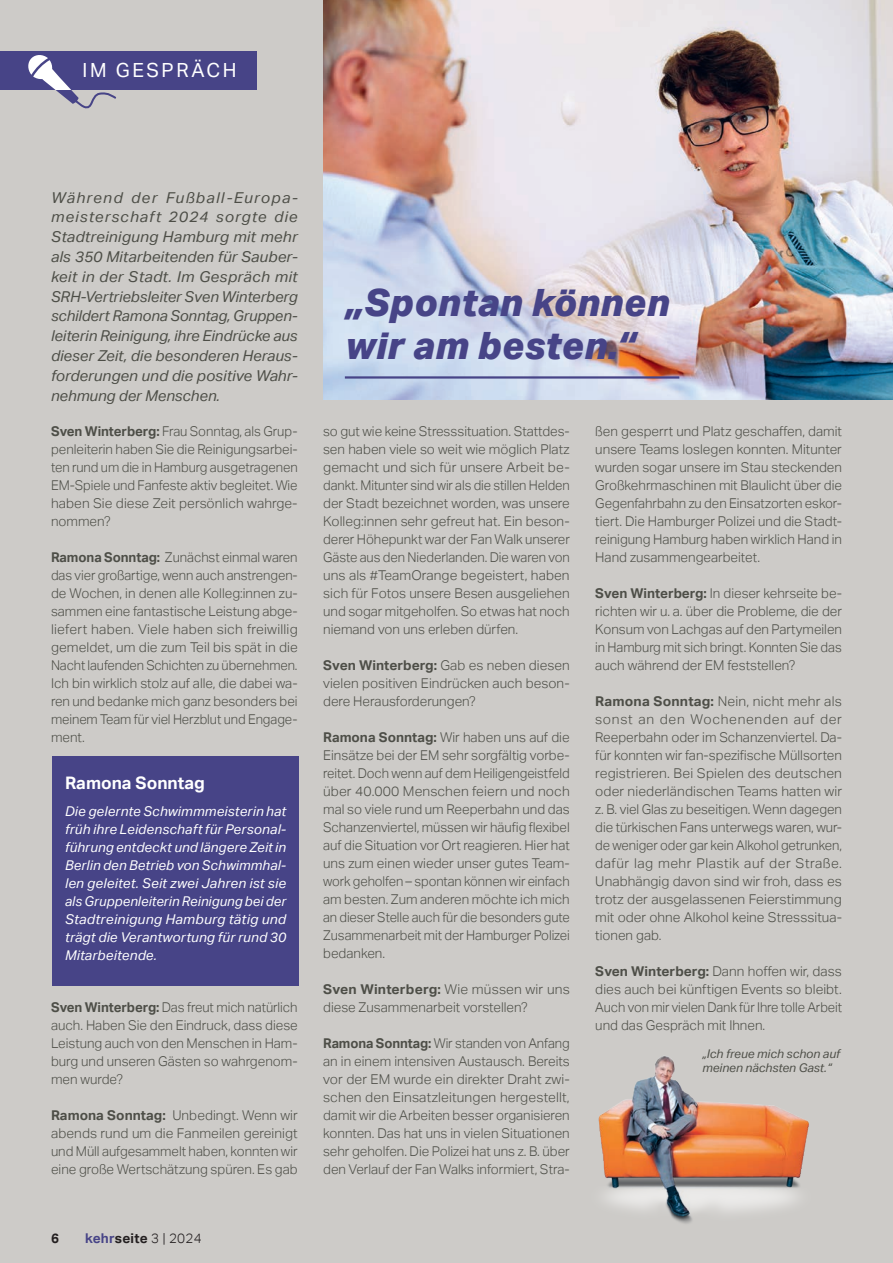
<style>
.page{position:relative;width:893px;height:1263px;background:#cdcbc8}
.page>*{position:absolute;margin:0;border:0;box-sizing:border-box;transform-origin:0 0}
.t1{font:italic 800 37.65px/43.2px "Aktiv Grotesk";letter-spacing:.01em;color:#474487}
.t2{font:19.5px "Aktiv Grotesk";letter-spacing:.13em;color:#fff}
.t3{font:700 17.25px "Aktiv Grotesk";color:#fff}
.t4{font:italic 15px/19.8px "Aktiv Grotesk";letter-spacing:.005em;color:#4d4e47;text-align:justify}
.t5{font:300 13.5px/18px "Aktiv Grotesk";color:#4d4e47;text-align:justify}
.t6{font:italic 13.5px/18px "Aktiv Grotesk";letter-spacing:.015em;color:#fff;text-align:justify}
.t7{font:300 13.5px "Aktiv Grotesk";color:#231f20}
.t8{font:700 13.5px "Aktiv Grotesk";color:#231f20}
.t9{font:italic 12px/14.4px "Aktiv Grotesk";color:#4d4e47}
.s1{font-weight:700}
.s2{font-weight:700;color:#474487}
</style>
<div class="page">
<img style="left:323px;top:0;width:570px;height:400px">
<img style="left:598px;top:1056px;width:211px;height:168px">
<hr style="left:345px;top:376px;width:334px;height:3px;background:#474487">
<div style="left:0;top:51px;width:256px;height:38px;background:#474487"></div>
<svg style="left:27px;top:55px;width:91px;height:54px"></svg>
<div style="left:52px;top:756px;width:247px;height:229px;background:#474487"></div>
<h2 class="t2" style="left:83px;top:59px;width:155px">IM GESPRÄCH</h2>
<p class="t4" style="left:51px;top:187px;width:248px">Während der Fußball-Europa&shy;meisterschaft 2024 sorgte die Stadtreinigung Hamburg mit mehr als 350 Mitarbeitenden für Sauber&shy;keit in der Stadt. Im Gespräch mit SRH-Vertriebsleiter Sven Winterberg schildert Ramona Sonntag, Gruppen&shy;leiterin Reinigung, ihre Eindrücke aus dieser Zeit, die besonderen Heraus&shy;forderungen und die positive Wahr&shy;nehmung der Menschen.</p>
<p class="t5" style="left:51px;top:422px;width:248px"><span class="s1">Sven Winterberg:</span> Frau Sonntag, als Grup&shy;penleiterin haben Sie die Reinigungsarbei&shy;ten rund um die in Hamburg ausgetragenen EM-Spiele und Fanfeste aktiv begleitet. Wie haben Sie diese Zeit persönlich wahrge&shy;nommen?</p>
<p class="t5" style="left:51px;top:548px;width:248px"><span class="s1">Ramona Sonntag:</span> Zunächst einmal waren das vier großartige, wenn auch anstrengen&shy;de Wochen, in denen alle Kolleg:innen zu&shy;sammen eine fantastische Leistung abge&shy;liefert haben. Viele haben sich freiwillig gemeldet, um die zum Teil bis spät in die Nacht laufenden Schichten zu übernehmen.<br>Ich bin wirklich stolz auf alle, die dabei wa&shy;ren und bedanke mich ganz besonders bei meinem Team für viel Herzblut und Engage&shy;ment.</p>
<p class="t3" style="left:65px;top:773px;width:141px">Ramona Sonntag</p>
<p class="t6" style="left:65px;top:802px;width:223px">Die gelernte Schwimmmeisterin hat früh ihre Leidenschaft für Personal&shy;führung entdeckt und längere Zeit in Berlin den Betrieb von Schwimmhal&shy;len geleitet. Seit zwei Jahren ist sie als Gruppenleiterin Reinigung bei der Stadtreinigung Hamburg tätig und trägt die Verantwortung für rund 30<br>Mitarbeitende.</p>
<p class="t5" style="left:51px;top:998px;width:248px"><span class="s1">Sven Winterberg:</span> Das freut mich natürlich auch. Haben Sie den Eindruck, dass diese Leistung auch von den Menschen in Ham&shy;burg und unseren Gästen so wahrgenom&shy;men wurde?</p>
<p class="t5" style="left:51px;top:1106px;width:248px"><span class="s1">Ramona Sonntag:</span> Unbedingt. Wenn wir abends rund um die Fanmeilen gereinigt und Müll aufgesammelt haben, konnten wir eine große Wertschätzung spüren. Es gab</p>
<p class="t8" style="left:51px;top:1230px;width:9px">6</p>
<p class="t7" style="left:85px;top:1230px;width:118px"><span class="s2">kehr</span><span class="s1">seite</span> 3 | 2024</p>
<h1 class="t1" style="left:345px;top:280px;width:326px">„Spontan können wir am besten.“</h1>
<p class="t5" style="left:323px;top:422px;width:248px">so gut wie keine Stresssituation. Stattdes&shy;sen haben viele so weit wie möglich Platz gemacht und sich für unsere Arbeit be&shy;dankt. Mitunter sind wir als die stillen Helden der Stadt bezeichnet worden, was unsere Kolleg:innen sehr gefreut hat. Ein beson&shy;derer Höhepunkt war der Fan Walk unserer Gäste aus den Niederlanden. Die waren von uns als #TeamOrange begeistert, haben sich für Fotos unsere Besen ausgeliehen und sogar mitgeholfen. So etwas hat noch niemand von uns erleben dürfen.</p>
<p class="t5" style="left:323px;top:656px;width:248px"><span class="s1">Sven Winterberg:</span> Gab es neben diesen vielen positiven Eindrücken auch beson&shy;dere Herausforderungen?</p>
<p class="t5" style="left:323px;top:728px;width:248px"><span class="s1">Ramona Sonntag:</span> Wir haben uns auf die Einsätze bei der EM sehr sorgfältig vorbe&shy;reitet. Doch wenn auf dem Heiligengeistfeld über 40.000 Menschen feiern und noch mal so viele rund um Reeperbahn und das Schanzenviertel, müssen wir häufig flexibel auf die Situation vor Ort reagieren. Hier hat uns zum einen wieder unser gutes Team&shy;work geholfen – spontan können wir einfach am besten. Zum anderen möchte ich mich an dieser Stelle auch für die besonders gute Zusammenarbeit mit der Hamburger Polizei bedanken.</p>
<p class="t5" style="left:323px;top:980px;width:248px"><span class="s1">Sven Winterberg:</span> Wie müssen wir uns diese Zusammenarbeit vorstellen?</p>
<p class="t5" style="left:323px;top:1034px;width:248px"><span class="s1">Ramona Sonntag:</span> Wir standen von Anfang an in einem intensiven Austausch. Bereits vor der EM wurde ein direkter Draht zwi&shy;schen den Einsatzleitungen hergestellt, damit wir die Arbeiten besser organisieren konnten. Das hat uns in vielen Situationen sehr geholfen. Die Polizei hat uns z. B. über den Verlauf der Fan Walks informiert, Stra-</p>
<p class="t5" style="left:595px;top:422px;width:248px">ßen gesperrt und Platz geschaffen, damit unsere Teams loslegen konnten. Mitunter wurden sogar unsere im Stau steckenden Großkehrmaschinen mit Blaulicht über die Gegenfahrbahn zu den Einsatzorten eskor&shy;tiert. Die Hamburger Polizei und die Stadt&shy;reinigung Hamburg haben wirklich Hand in Hand zusammengearbeitet.</p>
<p class="t5" style="left:595px;top:584px;width:248px"><span class="s1">Sven Winterberg:</span> In dieser kehrseite be&shy;richten wir u. a. über die Probleme, die der Konsum von Lachgas auf den Partymeilen in Hamburg mit sich bringt. Konnten Sie das auch während der EM feststellen?</p>
<p class="t5" style="left:595px;top:692px;width:248px"><span class="s1">Ramona Sonntag:</span> Nein, nicht mehr als sonst an den Wochenenden auf der Reeperbahn oder im Schanzenviertel. Da&shy;für konnten wir fan-spezifische Müllsorten registrieren. Bei Spielen des deutschen oder niederländischen Teams hatten wir z. B. viel Glas zu beseitigen. Wenn dagegen die türkischen Fans unterwegs waren, wur&shy;de weniger oder gar kein Alkohol getrunken, dafür lag mehr Plastik auf der Straße.<br>Unabhängig davon sind wir froh, dass es trotz der ausgelassenen Feierstimmung mit oder ohne Alkohol keine Stresssitua&shy;tionen gab.</p>
<p class="t5" style="left:595px;top:962px;width:248px"><span class="s1">Sven Winterberg:</span> Dann hoffen wir, dass dies auch bei künftigen Events so bleibt.<br>Auch von mir vielen Dank für Ihre tolle Arbeit und das Gespräch mit Ihnen.</p>
<p class="t9" style="left:702px;top:1046px;width:139px">„Ich freue mich schon auf meinen nächsten Gast.“</p>
</div>
